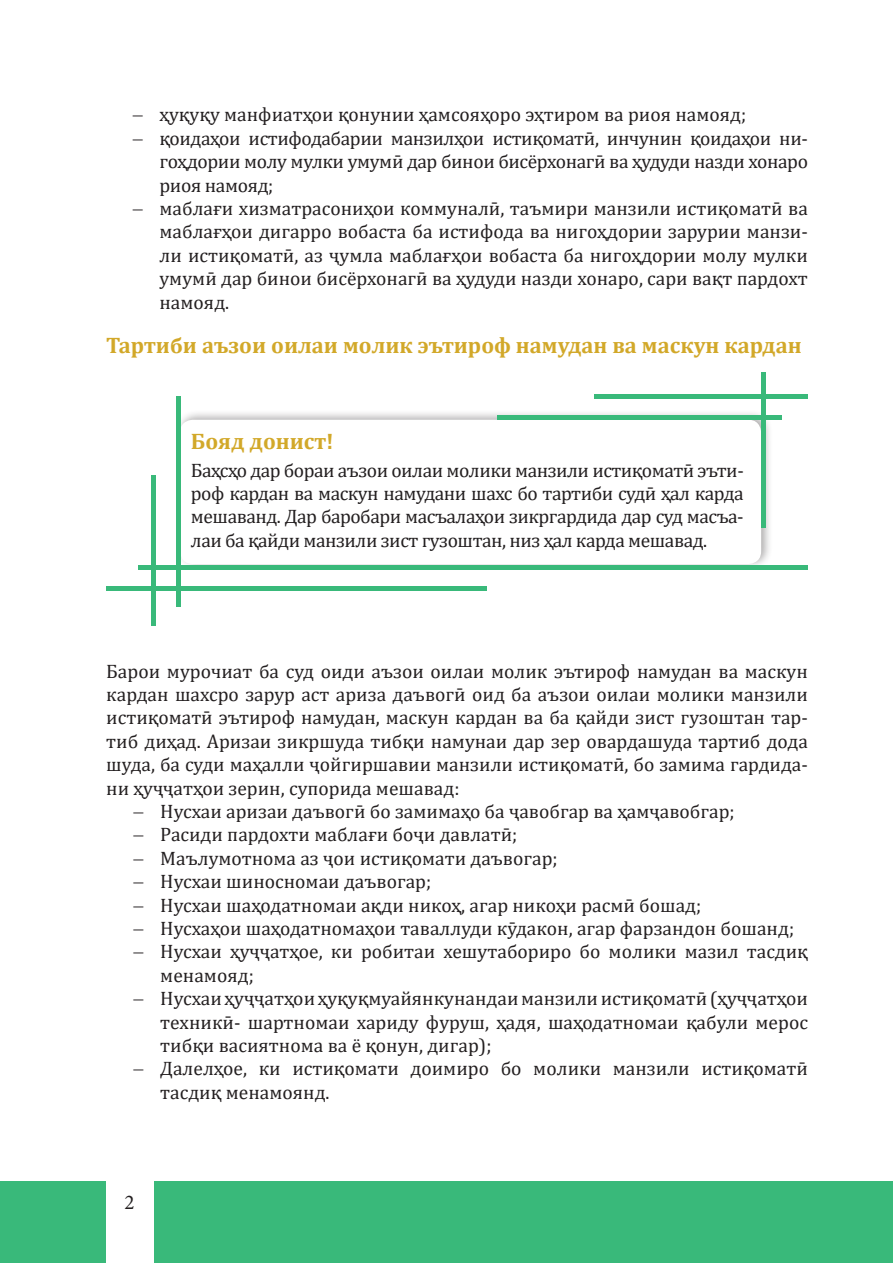
<style>
.page{position:relative;width:893px;height:1263px;background:#fff}
.page>*{position:absolute;margin:0;border:0;box-sizing:border-box;transform-origin:0 0}
.t1{font:700 22.5px "Cambria";color:#d2a829}
.t2{font:21px "Minion Pro";color:#231f20}
.t3{font:19.5px/23.4px "Cambria";color:#231f20;text-align:justify}
.t4{font:19.5px "Cambria";letter-spacing:-.02em;color:#231f20}
</style>
<div class="page">
<div style="left:0;top:1181px;width:893px;height:82px;background:#39b97a"></div>
<div style="left:106px;top:1168px;width:47px;height:95px;background:#fff"></div>
<svg style="left:106px;top:372px;width:702px;height:253px"></svg>
<p class="t3" style="left:132px;top:103px;width:615px">− ҳуқуқу манфиатҳои қонунии ҳамсояҳоро эҳтиром ва риоя намояд;</p>
<p class="t4" style="left:132px;top:127px;width:677px">− қоидаҳои истифодабарии манзилҳои истиқоматӣ, инчунин қоидаҳои ни-</p>
<p class="t4" style="left:159px;top:150px;width:650px">гоҳдории молу мулки умумӣ дар бинои бисёрхонагӣ ва ҳудуди назди хонаро</p>
<p class="t4" style="left:159px;top:174px;width:115px">риоя намояд;</p>
<p class="t3" style="left:132px;top:197px;width:677px">− маблағи хизматрасониҳои коммуналӣ, таъмири манзили истиқоматӣ ва</p>
<p class="t3" style="left:159px;top:220px;width:650px">маблағҳои дигарро вобаста ба истифода ва нигоҳдории зарурии манзи-</p>
<p class="t3" style="left:159px;top:243px;width:650px">ли истиқоматӣ, аз ҷумла маблағҳои вобаста ба нигоҳдории молу мулки</p>
<p class="t3" style="left:159px;top:267px;width:650px">умумӣ дар бинои бисёрхонагӣ ва ҳудуди назди хонаро, сари вақт пардохт</p>
<p class="t3" style="left:159px;top:290px;width:71px">намояд.</p>
<p class="t1" style="left:106px;top:330px;width:697px">Тартиби аъзои оилаи молик эътироф намудан ва маскун кардан</p>
<p class="t1" style="left:191px;top:425px;width:144px">Бояд донист!</p>
<p class="t3" style="left:191px;top:458px;width:554px">Баҳсҳо дар бораи аъзои оилаи молики манзили истиқоматӣ эъти&shy;роф кардан ва маскун намудани шахс бо тартиби судӣ ҳал карда мешаванд. Дар баробари масъалаҳои зикргардида дар суд масъа&shy;лаи ба қайди манзили зист гузоштан, низ ҳал карда мешавад.</p>
<p class="t3" style="left:106px;top:659px;width:703px">Барои мурочиат ба суд оиди аъзои оилаи молик эътироф намудан ва маскун</p>
<p class="t3" style="left:106px;top:682px;width:703px">кардан шахсро зарур аст ариза даъвогӣ оид ба аъзои оилаи молики манзили</p>
<p class="t3" style="left:106px;top:706px;width:703px">истиқоматӣ эътироф намудан, маскун кардан ва ба қайди зист гузоштан тар-</p>
<p class="t3" style="left:106px;top:729px;width:703px">тиб диҳад. Аризаи зикршуда тибқи намунаи дар зер овардашуда тартиб дода</p>
<p class="t3" style="left:106px;top:753px;width:703px">шуда, ба суди маҳалли ҷойгиршавии манзили истиқоматӣ, бо замима гардида-</p>
<p class="t3" style="left:106px;top:776px;width:355px">ни ҳуҷҷатҳои зерин, супорида мешавад:</p>
<p class="t3" style="left:133px;top:799px;width:603px">− Нусхаи аризаи даъвогӣ бо замимаҳо ба ҷавобгар ва ҳамҷавобгар;</p>
<p class="t3" style="left:133px;top:823px;width:386px">− Расиди пардохти маблағи боҷи давлатӣ;</p>
<p class="t3" style="left:133px;top:846px;width:426px">− Маълумотнома аз ҷои истиқомати даъвогар;</p>
<p class="t3" style="left:133px;top:870px;width:299px">− Нусхаи шиносномаи даъвогар;</p>
<p class="t3" style="left:133px;top:893px;width:569px">− Нусхаи шаҳодатномаи ақди никоҳ, агар никоҳи расмӣ бошад;</p>
<p class="t3" style="left:133px;top:916px;width:662px">− Нусхаҳои шаҳодатномаҳои таваллуди кӯдакон, агар фарзандон бошанд;</p>
<p class="t3" style="left:133px;top:940px;width:676px">− Нусхаи ҳуҷҷатҳое, ки робитаи хешутабориро бо молики мазил тасдиқ</p>
<p class="t3" style="left:160px;top:963px;width:95px">менамояд;</p>
<p class="t3" style="left:133px;top:987px;width:676px">− Нусхаи ҳуҷҷатҳои ҳуқуқмуайянкунандаи манзили истиқоматӣ (ҳуҷҷатҳои</p>
<p class="t3" style="left:160px;top:1010px;width:649px">техникӣ- шартномаи хариду фуруш, ҳадя, шаҳодатномаи қабули мерос</p>
<p class="t3" style="left:160px;top:1033px;width:333px">тибқи васиятнома ва ё қонун, дигар);</p>
<p class="t3" style="left:133px;top:1057px;width:676px">− Далелҳое, ки истиқомати доимиро бо молики манзили истиқоматӣ</p>
<p class="t3" style="left:160px;top:1080px;width:171px">тасдиқ менамоянд.</p>
<p class="t2" style="left:125px;top:1188px;width:12px">2</p>
</div>
